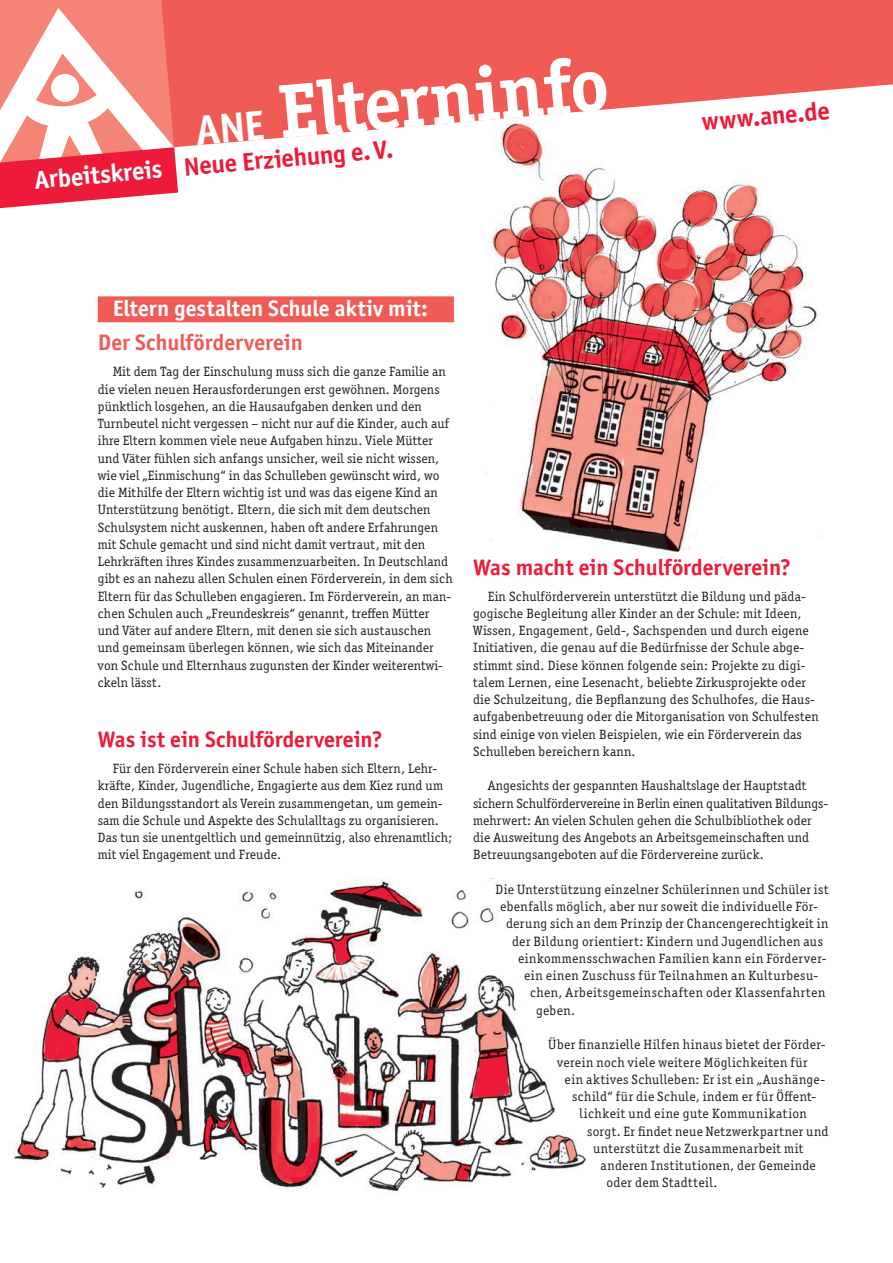
<style>
.page{position:relative;width:893px;height:1263px;background:#fff}
.page>*{position:absolute;margin:0;border:0;box-sizing:border-box;transform-origin:0 0}
.t1{font:700 76.5px "Officina Serif ITC Pro";color:#fff}
.t2{font:700 25.5px "Officina Sans ITC Pro";color:#ed1a3a}
.t3{font:700 22.5px "Officina Sans ITC Pro";color:#ed1a3a}
.t4{font:700 22.5px "Officina Sans ITC Pro";letter-spacing:.005em;color:#fff}
.t5{font:700 22.5px "Officina Sans ITC Pro";color:#f15b56}
.t6{font:13.5px/17.2px "Officina Serif ITC Pro";letter-spacing:.01em;color:#231f20}
.t7{font:13.5px "Officina Serif ITC Pro";letter-spacing:.03em;color:#231f20}
.t8{font:13.5px "Officina Serif ITC Pro";letter-spacing:.035em;color:#231f20}
.t9{font:13.5px "Officina Serif ITC Pro";letter-spacing:.04em;color:#231f20}
.s1{font-family:"Officina Sans ITC Pro";font-size:42px}
.s2{color:#fff}
</style>
<div class="page">
<svg style="left:178px;top:0;width:715px;height:147px;background:#f2706c"></svg>
<svg style="left:0;top:0;width:178px;height:209px"></svg>
<div style="left:98px;top:296px;width:356px;height:26px;background:#f15b56"></div>
<img style="left:484px;top:118px;width:345px;height:441px">
<img style="left:13px;top:878px;width:573px;height:316px">
<h1 class="t1" style="left:191px;top:73px;width:416px;rotate:-5deg"><span class="s1">ANE</span> Elterninfo</h1>
<h2 class="t2" style="left:33px;top:164px;width:361px;rotate:-5deg"><span class="s2">Arbeitskreis</span> Neue Erziehung e.V.</h2>
<h2 class="t2" style="left:700px;top:106px;width:130px;rotate:-5deg">www.ane.de</h2>
<h3 class="t4" style="left:113px;top:294px;width:317px">Eltern gestalten Schule aktiv mit:</h3>
<h3 class="t5" style="left:98px;top:329px;width:206px">Der Schulförderverein</h3>
<p class="t6" style="left:98px;top:363px;width:356px;text-indent:15px">Mit dem Tag der Einschulung muss sich die ganze Familie an die vielen neuen Herausforderungen erst gewöhnen. Morgens pünktlich losgehen, an die Hausaufgaben denken und den Turnbeutel nicht vergessen – nicht nur auf die Kinder, auch auf ihre Eltern kommen viele neue Aufgaben hinzu. Viele Mütter und Väter fühlen sich anfangs unsicher, weil sie nicht wissen, wie viel „Einmischung“ in das Schulleben gewünscht wird, wo die Mithilfe der Eltern wichtig ist und was das eigene Kind an Unterstützung benötigt. Eltern, die sich mit dem deutschen Schulsystem nicht auskennen, haben oft andere Erfahrungen mit Schule gemacht und sind nicht damit vertraut, mit den Lehrkräften ihres Kindes zusammenzuarbeiten. In Deutschland gibt es an nahezu allen Schulen einen Förderverein, in dem sich Eltern für das Schulleben engagieren. Im Förderverein, an man&shy;chen Schulen auch „Freundeskreis“ genannt, treffen Mütter und Väter auf andere Eltern, mit denen sie sich austauschen und gemeinsam überlegen können, wie sich das Miteinander von Schule und Elternhaus zugunsten der Kinder weiterentwi&shy;ckeln lässt.</p>
<h3 class="t3" style="left:98px;top:726px;width:286px">Was ist ein Schulförderverein?</h3>
<p class="t6" style="left:98px;top:760px;width:356px;text-indent:15px">Für den Förderverein einer Schule haben sich Eltern, Lehr&shy;kräfte, Kinder, Jugendliche, Engagierte aus dem Kiez rund um den Bildungsstandort als Verein zusammengetan, um gemein&shy;sam die Schule und Aspekte des Schulalltags zu organisieren.<br>Das tun sie unentgeltlich und gemeinnützig, also ehrenamtlich; mit viel Engagement und Freude.</p>
<h3 class="t3" style="left:473px;top:553px;width:320px">Was macht ein Schulförderverein?</h3>
<p class="t6" style="left:473px;top:587px;width:347px;text-indent:15px">Ein Schulförderverein unterstützt die Bildung und päda&shy;gogische Begleitung aller Kinder an der Schule: mit Ideen, Wissen, Engagement, Geld-, Sachspenden und durch eigene Initiativen, die genau auf die Bedürfnisse der Schule abge&shy;stimmt sind. Diese können folgende sein: Projekte zu digi&shy;talem Lernen, eine Lesenacht, beliebte Zirkusprojekte oder die Schulzeitung, die Bepflanzung des Schulhofes, die Haus&shy;aufgabenbetreuung oder die Mitorganisation von Schulfesten sind einige von vielen Beispielen, wie ein Förderverein das Schulleben bereichern kann.</p>
<p class="t6" style="left:473px;top:777px;width:357px;text-indent:15px">Angesichts der gespannten Haushaltslage der Hauptstadt sichern Schulfördervereine in Berlin einen qualitativen Bildungs&shy;mehrwert: An vielen Schulen gehen die Schulbibliothek oder die Ausweitung des Angebots an Arbeitsgemeinschaften und Betreuungsangeboten auf die Fördervereine zurück.</p>
<p class="t7" style="left:496px;top:881px;width:334px">Die Unterstützung einzelner Schülerinnen und Schüler ist</p>
<p class="t7" style="left:500px;top:899px;width:319px">ebenfalls möglich, aber nur soweit die individuelle För-</p>
<p class="t7" style="left:506px;top:916px;width:324px">derung sich an dem Prinzip der Chancengerechtigkeit in</p>
<p class="t7" style="left:512px;top:933px;width:312px">der Bildung orientiert: Kindern und Jugendlichen aus</p>
<p class="t8" style="left:518px;top:950px;width:310px">einkommensschwachen Familien kann ein Förderver-</p>
<p class="t9" style="left:524px;top:968px;width:296px">ein einen Zuschuss für Teilnahmen an Kulturbesu-</p>
<p class="t9" style="left:530px;top:985px;width:297px">chen, Arbeitsgemeinschaften oder Klassenfahrten</p>
<p class="t6" style="left:536px;top:1001px;width:40px">geben.</p>
<p class="t8" style="left:548px;top:1037px;width:279px">Über finanzielle Hilfen hinaus bietet der Förder-</p>
<p class="t7" style="left:557px;top:1054px;width:252px">verein noch viele weitere Möglichkeiten für</p>
<p class="t8" style="left:565px;top:1071px;width:262px">ein aktives Schulleben: Er ist ein „Aushänge-</p>
<p class="t8" style="left:572px;top:1088px;width:246px">schild“ für die Schule, indem er für Öffent-</p>
<p class="t9" style="left:580px;top:1106px;width:229px">lichkeit und eine gute Kommunikation</p>
<p class="t7" style="left:587px;top:1123px;width:243px">sorgt. Er findet neue Netzwerkpartner und</p>
<p class="t8" style="left:593px;top:1140px;width:212px">unterstützt die Zusammenarbeit mit</p>
<p class="t8" style="left:601px;top:1157px;width:217px">anderen Institutionen, der Gemeinde</p>
<p class="t8" style="left:607px;top:1175px;width:112px">oder dem Stadtteil.</p>
</div>
